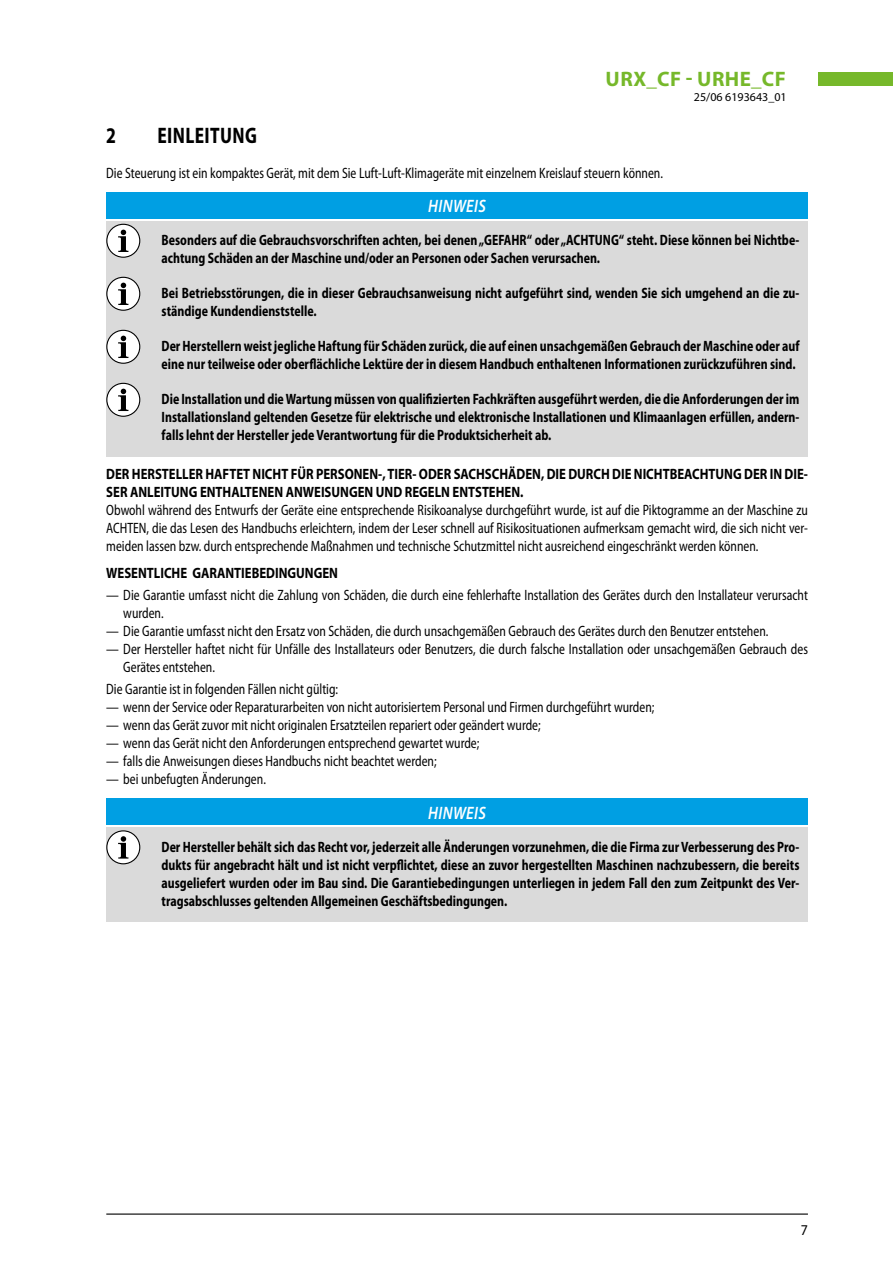
<style>
.page{position:relative;width:893px;height:1263px;background:#fff}
.page>*{position:absolute;margin:0;border:0;box-sizing:border-box;transform-origin:0 0}
.t1{font:700 semi-condensed 22.5px "Myriad Pro";letter-spacing:.02em;color:#000;scale:.85 1}
.t2{font:700 21px "Myriad Pro";letter-spacing:.02em;color:#76b82a}
.t3{font:italic 600 18px "Myriad Pro";letter-spacing:.02em;color:#fff;scale:.85 1}
.t4{font:semi-condensed 15px/18px "Myriad Pro";color:#000;scale:.85 1}
.t5{font:700 semi-condensed 15px/18px "Myriad Pro";color:#000;scale:.85 1}
.t6{font:700 15px/18px "Myriad Pro";color:#000;scale:.85 1}
.t7{font:semi-condensed 15px "Myriad Pro";color:#000}
.t8{font:12px "Myriad Pro";color:#000}
</style>
<div class="page">
<hr style="left:106px;top:1213px;width:702px;height:1px;background:#000">
<div style="left:819px;top:72px;width:74px;height:14px;background:#76b82a"></div>
<div style="left:106px;top:192px;width:702px;height:26px;background:#009fe3"></div>
<div style="left:106px;top:221px;width:702px;height:58px;background:#dadada"></div>
<div style="left:106px;top:274px;width:702px;height:58px;background:#dadada"></div>
<div style="left:106px;top:327px;width:702px;height:58px;background:#dadada"></div>
<div style="left:106px;top:380px;width:702px;height:76px;background:#dadada"></div>
<div style="left:106px;top:799px;width:702px;height:26px;background:#009fe3"></div>
<div style="left:106px;top:827px;width:702px;height:95px;background:#dadada"></div>
<div style="left:107px;top:224px;width:33px;height:33px;background:#fff;border-radius:50%"></div>
<svg style="left:118px;top:230px;width:10px;height:22px"></svg>
<div style="left:106px;top:224px;width:34px;height:34px;border:1px solid #000;border-radius:50%"></div>
<div style="left:107px;top:277px;width:33px;height:33px;background:#fff;border-radius:50%"></div>
<svg style="left:118px;top:283px;width:10px;height:22px"></svg>
<div style="left:106px;top:277px;width:34px;height:34px;border:1px solid #000;border-radius:50%"></div>
<div style="left:107px;top:330px;width:33px;height:33px;background:#fff;border-radius:50%"></div>
<svg style="left:118px;top:336px;width:10px;height:22px"></svg>
<div style="left:106px;top:330px;width:34px;height:34px;border:1px solid #000;border-radius:50%"></div>
<div style="left:107px;top:383px;width:33px;height:33px;background:#fff;border-radius:50%"></div>
<svg style="left:118px;top:389px;width:10px;height:22px"></svg>
<div style="left:106px;top:383px;width:34px;height:34px;border:1px solid #000;border-radius:50%"></div>
<div style="left:107px;top:831px;width:33px;height:33px;background:#fff;border-radius:50%"></div>
<svg style="left:118px;top:836px;width:10px;height:22px"></svg>
<div style="left:106px;top:830px;width:34px;height:34px;border:1px solid #000;border-radius:50%"></div>
<h2 class="t2" style="left:606px;top:66px;width:182px">URX_CF - URHE_CF</h2>
<p class="t8" style="left:694px;top:89px;width:94px">25/06 6193643_01</p>
<h1 class="t1" style="left:106px;top:121px;width:13px">2</h1>
<h1 class="t1" style="left:157px;top:121px;width:119px">EINLEITUNG</h1>
<p class="t4" style="left:106px;top:164px;width:656px">Die Steuerung ist ein kompaktes Gerät, mit dem Sie Luft-Luft-Klimageräte mit einzelnem Kreislauf steuern können.</p>
<p class="t3" style="left:428px;top:195px;width:69px">HINWEIS</p>
<p class="t5" style="left:162px;top:230px;width:752px">Besonders auf die Gebrauchsvorschriften achten, bei denen „GEFAHR“ oder „ACHTUNG“ steht. Diese können bei Nichtbe&shy;achtung Schäden an der Maschine und/oder an Personen oder Sachen verursachen.</p>
<p class="t5" style="left:162px;top:284px;width:752px">Bei Betriebsstörungen, die in dieser Gebrauchsanweisung nicht aufgeführt sind, wenden Sie sich umgehend an die zu&shy;ständige Kundendienststelle.</p>
<p class="t5" style="left:162px;top:337px;width:752px">Der Herstellern weist jegliche Haftung für Schäden zurück, die auf einen unsachgemäßen Gebrauch der Maschine oder auf eine nur teilweise oder oberflächliche Lektüre der in diesem Handbuch enthaltenen Informationen zurückzuführen sind.</p>
<p class="t5" style="left:162px;top:390px;width:752px;text-align:justify">Die Installation und die Wartung müssen von qualifizierten Fachkräften ausgeführt werden, die die Anforderungen der im Installationsland geltenden Gesetze für elektrische und elektronische Installationen und Klimaanlagen erfüllen, andern&shy;falls lehnt der Hersteller jede Verantwortung für die Produktsicherheit ab.</p>
<p class="t6" style="left:106px;top:465px;width:827px">DER HERSTELLER HAFTET NICHT FÜR PERSONEN-, TIER- ODER SACHSCHÄDEN, DIE DURCH DIE NICHTBEACHTUNG DER IN DIE-<br>SER ANLEITUNG ENTHALTENEN ANWEISUNGEN UND REGELN ENTSTEHEN.</p>
<p class="t4" style="left:106px;top:501px;width:827px;text-align:justify">Obwohl während des Entwurfs der Geräte eine entsprechende Risikoanalyse durchgeführt wurde, ist auf die Piktogramme an der Maschine zu ACHTEN, die das Lesen des Handbuchs erleichtern, indem der Leser schnell auf Risikosituationen aufmerksam gemacht wird, die sich nicht ver&shy;meiden lassen bzw. durch entsprechende Maßnahmen und technische Schutzmittel nicht ausreichend eingeschränkt werden können.</p>
<p class="t6" style="left:106px;top:563px;width:274px">WESENTLICHE GARANTIEBEDINGUNGEN</p>
<p class="t4" style="left:123px;top:586px;width:807px;text-indent:-17px">— Die Garantie umfasst nicht die Zahlung von Schäden, die durch eine fehlerhafte Installation des Gerätes durch den Installateur verursacht wurden.</p>
<p class="t4" style="left:106px;top:622px;width:780px">— Die Garantie umfasst nicht den Ersatz von Schäden, die durch unsachgemäßen Gebrauch des Gerätes durch den Benutzer entstehen.</p>
<p class="t4" style="left:123px;top:640px;width:807px;text-indent:-17px">— Der Hersteller haftet nicht für Unfälle des Installateurs oder Benutzers, die durch falsche Installation oder unsachgemäßen Gebrauch des<br>Gerätes entstehen.</p>
<p class="t4" style="left:106px;top:680px;width:274px">Die Garantie ist in folgenden Fällen nicht gültig:</p>
<p class="t4" style="left:106px;top:698px;width:646px">— wenn der Service oder Reparaturarbeiten von nicht autorisiertem Personal und Firmen durchgeführt wurden;</p>
<p class="t4" style="left:106px;top:716px;width:513px">— wenn das Gerät zuvor mit nicht originalen Ersatzteilen repariert oder geändert wurde;</p>
<p class="t4" style="left:106px;top:734px;width:440px">— wenn das Gerät nicht den Anforderungen entsprechend gewartet wurde;</p>
<p class="t4" style="left:106px;top:752px;width:390px">— falls die Anweisungen dieses Handbuchs nicht beachtet werden;</p>
<p class="t4" style="left:106px;top:770px;width:189px">— bei unbefugten Änderungen.</p>
<p class="t3" style="left:428px;top:801px;width:69px">HINWEIS</p>
<p class="t5" style="left:162px;top:837px;width:752px;text-align:justify">Der Hersteller behält sich das Recht vor, jederzeit alle Änderungen vorzunehmen, die die Firma zur Verbesserung des Pro&shy;dukts für angebracht hält und ist nicht verpflichtet, diese an zuvor hergestellten Maschinen nachzubessern, die bereits ausgeliefert wurden oder im Bau sind. Die Garantiebedingungen unterliegen in jedem Fall den zum Zeitpunkt des Ver&shy;tragsabschlusses geltenden Allgemeinen Geschäftsbedingungen.</p>
<p class="t7" style="left:801px;top:1220px;width:9px">7</p>
</div>
